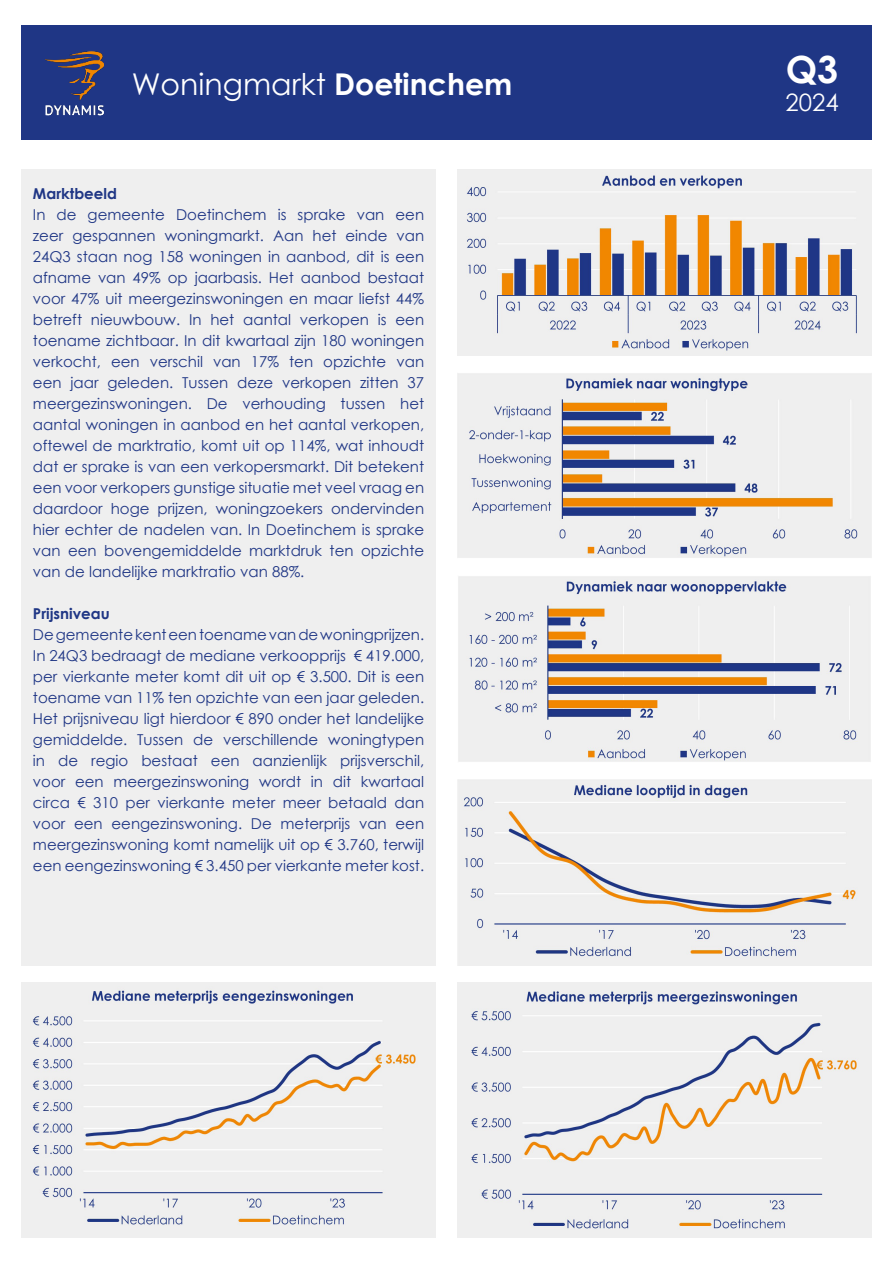
<style>
.page{position:relative;width:893px;height:1263px;background:#fff}
.page>*{position:absolute;margin:0;border:0;box-sizing:border-box;transform-origin:0 0}
.t1{font:700 37.5px "Century Gothic";color:#fff}
.t2{font:30px "Century Gothic";color:#fff}
.t3{font:24px "Century Gothic";color:#fff}
.t4{font:15px/21px "Century Gothic";color:#1f3685;text-align:justify}
.t5{font:700 15px "Century Gothic";color:#1f3685}
.s1{font-weight:700}
</style>
<div class="page">
<img style="left:457px;top:169px;width:415px;height:186px">
<div style="left:21px;top:26px;width:851px;height:114px;background:#1f3685"></div>
<div style="left:21px;top:169px;width:415px;height:796px;background:#efefef"></div>
<img style="left:457px;top:373px;width:415px;height:185px">
<img style="left:458px;top:576px;width:413px;height:186px">
<img style="left:457px;top:779px;width:415px;height:186px">
<img style="left:21px;top:982px;width:415px;height:255px">
<img style="left:457px;top:982px;width:415px;height:255px">
<img style="left:45px;top:51px;width:59px;height:65px">
<p class="t2" style="left:132px;top:63px;width:382px">Woningmarkt <span class="s1">Doetinchem</span></p>
<p class="t5" style="left:33px;top:182px;width:85px">Marktbeeld</p>
<p class="t4" style="left:33px;top:204px;width:393px">In de gemeente Doetinchem is sprake van een zeer gespannen woningmarkt. Aan het einde van 24Q3 staan nog 158 woningen in aanbod, dit is een afname van 49% op jaarbasis. Het aanbod bestaat voor 47% uit meergezinswoningen en maar liefst 44% betreft nieuwbouw. In het aantal verkopen is een toename zichtbaar. In dit kwartaal zijn 180 woningen verkocht, een verschil van 17% ten opzichte van een jaar geleden. Tussen deze verkopen zitten 37 meergezinswoningen. De verhouding tussen het aantal woningen in aanbod en het aantal verkopen, oftewel de marktratio, komt uit op 114%, wat inhoudt dat er sprake is van een verkopersmarkt. Dit betekent een voor verkopers gunstige situatie met veel vraag en daardoor hoge prijzen, woningzoekers ondervinden hier echter de nadelen van. In Doetinchem is sprake van een bovengemiddelde marktdruk ten opzichte van de landelijke marktratio van 88%.</p>
<p class="t5" style="left:33px;top:602px;width:78px">Prijsniveau</p>
<p class="t4" style="left:33px;top:624px;width:393px">De gemeente kent een toename van de woningprijzen.<br>In 24Q3 bedraagt de mediane verkoopprijs € 419.000, per vierkante meter komt dit uit op € 3.500. Dit is een toename van 11% ten opzichte van een jaar geleden.<br>Het prijsniveau ligt hierdoor € 890 onder het landelijke gemiddelde. Tussen de verschillende woningtypen in de regio bestaat een aanzienlijk prijsverschil, voor een meergezinswoning wordt in dit kwartaal circa € 310 per vierkante meter meer betaald dan voor een eengezinswoning. De meterprijs van een meergezinswoning komt namelijk uit op € 3.760, terwijl een eengezinswoning € 3.450 per vierkante meter kost.</p>
<p class="t1" style="left:786px;top:41px;width:54px">Q3</p>
<p class="t3" style="left:785px;top:86px;width:55px">2024</p>
</div>
